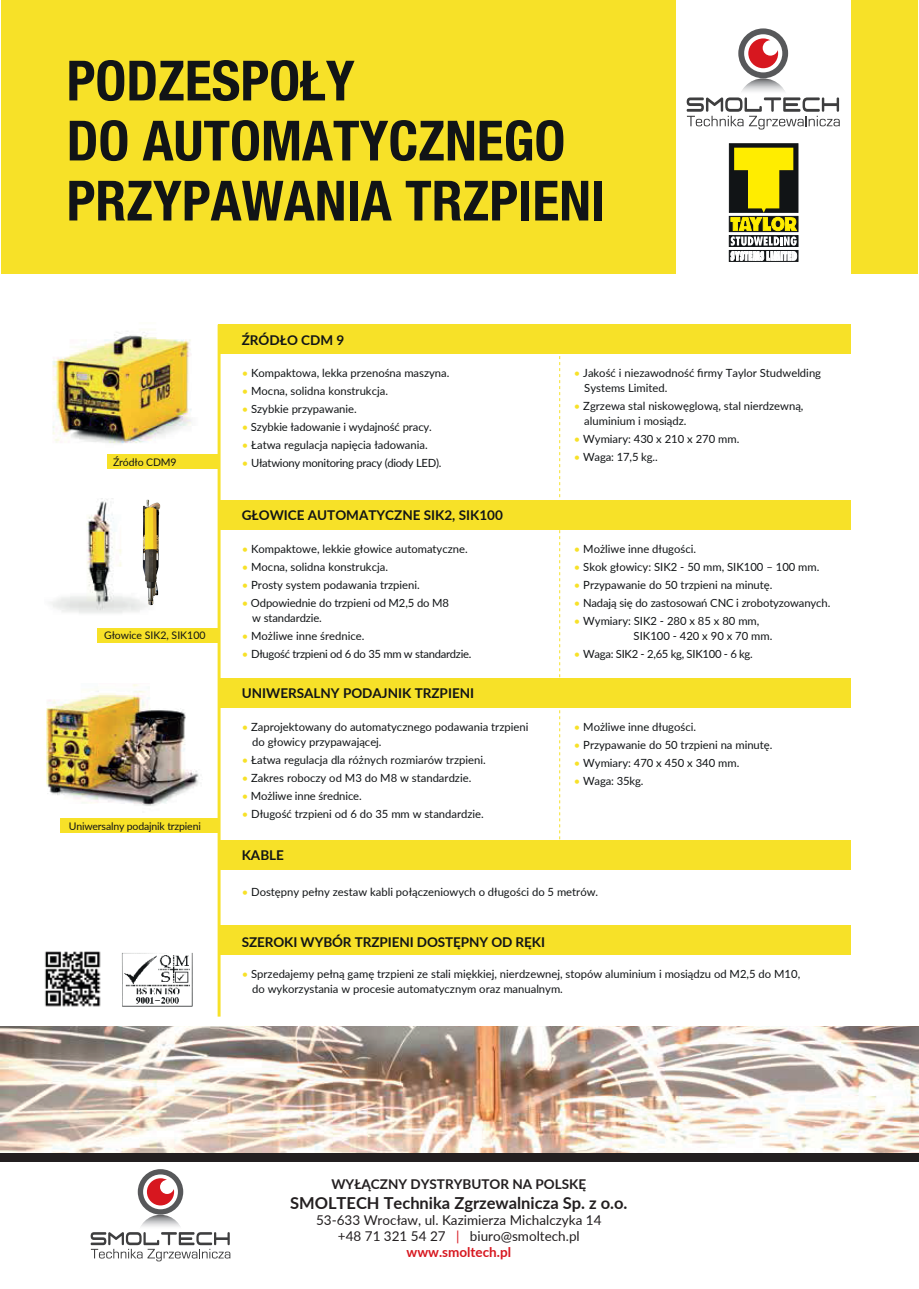
<style>
.page{position:relative;width:919px;height:1289px;background:#fff}
.page>*{position:absolute;margin:0;border:0;box-sizing:border-box;transform-origin:0 0}
.t1{font:700 condensed 55.5px/60px "Helvetica Neue";color:#111416}
.t2{font:700 16.5px "Lato";color:#231f20}
.t3{font:700 13.5px "Lato";color:#111416}
.t4{font:13.5px/16.2px "Lato";color:#231f20;text-align:center}
.t5{font:700 13.5px "Lato";color:#231f20}
.t6{font:11.25px/15px "Lato";color:#111416}
.t7{font:11.25px "Lato";letter-spacing:-.025em;color:#111416}
.t8{font:10.5px "Lato";letter-spacing:-.015em;color:#111416}
.s1{color:#f7e128}
.s2{color:#d7171f}
.s3{font-weight:700;color:#d7171f}
</style>
<div class="page">
<img style="left:0;top:1026px;width:918px;height:126px">
<div style="left:0;top:1152px;width:918px;height:9px;background:#231f20"></div>
<svg style="left:138px;top:1214px;width:45px;height:45px"></svg>
<svg style="left:138px;top:1169px;width:45px;height:45px"></svg>
<svg style="left:91px;top:1231px;width:139px;height:30px"></svg>
<div style="left:1px;top:0;width:916px;height:273px;background:#f7e128"></div>
<div style="left:676px;top:0;width:174px;height:278px;background:#fff"></div>
<svg style="left:728px;top:143px;width:71px;height:119px"></svg>
<div style="left:729px;top:144px;width:69px;height:68px;background:linear-gradient(to right,#111416,#111416);border:1px solid #111416"></div>
<svg style="left:729px;top:216px;width:69px;height:16px"></svg>
<svg style="left:729px;top:235px;width:69px;height:11px"></svg>
<svg style="left:729px;top:250px;width:69px;height:11px"></svg>
<svg style="left:730px;top:148px;width:66px;height:112px"></svg>
<svg style="left:738px;top:78px;width:49px;height:50px"></svg>
<svg style="left:738px;top:28px;width:50px;height:50px"></svg>
<svg style="left:686px;top:97px;width:153px;height:32px"></svg>
<div style="left:218px;top:325px;width:632px;height:29px;background:#f7e128"></div>
<div style="left:219px;top:500px;width:631px;height:29px;background:#f7e128"></div>
<div style="left:219px;top:678px;width:631px;height:29px;background:#f7e128"></div>
<img style="left:46px;top:684px;width:153px;height:122px">
<img style="left:52px;top:331px;width:140px;height:113px">
<img style="left:50px;top:498px;width:98px;height:115px">
<div style="left:59px;top:818px;width:160px;height:14px;background:#f7e128"></div>
<div style="left:97px;top:628px;width:123px;height:14px;background:#f7e128"></div>
<div style="left:107px;top:454px;width:112px;height:15px;background:#f7e128"></div>
<hr style="left:217px;top:324px;width:3px;height:692px;background:#f7e128">
<div style="left:219px;top:840px;width:631px;height:29px;background:#f7e128"></div>
<svg style="left:559px;top:356px;width:1px;height:484px"></svg>
<div style="left:218px;top:925px;width:632px;height:29px;background:#f7e128"></div>
<img style="left:44px;top:951px;width:57px;height:56px">
<img style="left:121px;top:952px;width:72px;height:55px">
<img style="left:141px;top:498px;width:20px;height:108px">
<h1 class="t1" style="left:67px;top:47px;width:540px">PODZESPOŁY<br>DO AUTOMATYCZNEGO<br>PRZYPAWANIA TRZPIENI</h1>
<p class="t8" style="left:113px;top:455px;width:65px">Źródło CDM9</p>
<p class="t8" style="left:104px;top:627px;width:103px">Głowice SIK2, SIK100</p>
<p class="t8" style="left:69px;top:818px;width:133px">Uniwersalny podajnik trzpieni</p>
<p class="t3" style="left:242px;top:330px;width:104px">ŹRÓDŁO CDM 9</p>
<p class="t6" style="left:242px;top:365px;width:209px"><span class="s1">•</span> Kompaktowa, lekka przenośna maszyna.</p>
<p class="t6" style="left:242px;top:383px;width:148px"><span class="s1">•</span> Mocna, solidna konstrukcja.</p>
<p class="t6" style="left:242px;top:401px;width:117px"><span class="s1">•</span> Szybkie przypawanie.</p>
<p class="t6" style="left:242px;top:419px;width:192px"><span class="s1">•</span> Szybkie ładowanie i wydajność pracy.</p>
<p class="t6" style="left:242px;top:437px;width:187px"><span class="s1">•</span> Łatwa regulacja napięcia ładowania.</p>
<p class="t7" style="left:242px;top:455px;width:201px"><span class="s1">•</span> Ułatwiony monitoring pracy (diody LED).</p>
<p class="t3" style="left:242px;top:505px;width:263px">GŁOWICE AUTOMATYCZNE SIK2, SIK100</p>
<p class="t6" style="left:242px;top:541px;width:227px"><span class="s1">•</span> Kompaktowe, lekkie głowice automatyczne.</p>
<p class="t6" style="left:242px;top:559px;width:148px"><span class="s1">•</span> Mocna, solidna konstrukcja.</p>
<p class="t6" style="left:242px;top:577px;width:180px"><span class="s1">•</span> Prosty system podawania trzpieni.</p>
<p class="t6" style="left:252px;top:595px;width:198px;text-indent:-10px"><span class="s1">•</span> Odpowiednie do trzpieni od M2,5 do M8 w standardzie.</p>
<p class="t6" style="left:242px;top:628px;width:124px"><span class="s1">•</span> Możliwe inne średnice.</p>
<p class="t7" style="left:242px;top:646px;width:231px"><span class="s1">•</span> Długość trzpieni od 6 do 35 mm w standardzie.</p>
<p class="t3" style="left:242px;top:682px;width:234px">UNIWERSALNY PODAJNIK TRZPIENI</p>
<p class="t6" style="left:252px;top:719px;width:278px;text-indent:-10px"><span class="s1">•</span> Zaprojektowany do automatycznego podawania trzpieni do głowicy przypawającej.</p>
<p class="t6" style="left:242px;top:752px;width:245px"><span class="s1">•</span> Łatwa regulacja dla różnych rozmiarów trzpieni.</p>
<p class="t6" style="left:242px;top:770px;width:231px"><span class="s1">•</span> Zakres roboczy od M3 do M8 w standardzie.</p>
<p class="t6" style="left:242px;top:788px;width:121px"><span class="s1">•</span> Możliwe inne średnice.</p>
<p class="t6" style="left:242px;top:806px;width:244px"><span class="s1">•</span> Długość trzpieni od 6 do 35 mm w standardzie.</p>
<p class="t3" style="left:242px;top:845px;width:44px">KABLE</p>
<p class="t6" style="left:584px;top:365px;width:238px;text-indent:-10px"><span class="s1">•</span> Jakość i niezawodność firmy Taylor Studwelding<br>Systems Limited.</p>
<p class="t6" style="left:584px;top:398px;width:221px;text-indent:-10px"><span class="s1">•</span> Zgrzewa stal niskowęglową, stal nierdzewną, aluminium i mosiądz.</p>
<p class="t6" style="left:573px;top:431px;width:167px"><span class="s1">•</span> Wymiary: 430 x 210 x 270 mm.</p>
<p class="t6" style="left:573px;top:449px;width:85px"><span class="s1">•</span> Waga: 17,5 kg..</p>
<p class="t6" style="left:573px;top:541px;width:124px"><span class="s1">•</span> Możliwe inne długości.</p>
<p class="t6" style="left:573px;top:559px;width:247px"><span class="s1">•</span> Skok głowicy: SIK2 - 50 mm, SIK100 – 100 mm.</p>
<p class="t6" style="left:573px;top:577px;width:200px"><span class="s1">•</span> Przypawanie do 50 trzpieni na minutę.</p>
<p class="t6" style="left:573px;top:595px;width:258px"><span class="s1">•</span> Nadają się do zastosowań CNC i zrobotyzowanych.</p>
<p class="t6" style="left:633px;top:613px;width:140px;text-indent:-60px"><span class="s1">•</span> Wymiary: SIK2 - 280 x 85 x 80 mm,<br>SIK100 - 420 x 90 x 70 mm.</p>
<p class="t7" style="left:573px;top:646px;width:180px"><span class="s1">•</span> Waga: SIK2 - 2,65 kg, SIK100 - 6 kg.</p>
<p class="t6" style="left:573px;top:719px;width:124px"><span class="s1">•</span> Możliwe inne długości.</p>
<p class="t6" style="left:573px;top:737px;width:200px"><span class="s1">•</span> Przypawanie do 50 trzpieni na minutę.</p>
<p class="t6" style="left:573px;top:755px;width:167px"><span class="s1">•</span> Wymiary: 470 x 450 x 340 mm.</p>
<p class="t6" style="left:573px;top:773px;width:71px"><span class="s1">•</span> Waga: 35kg.</p>
<p class="t6" style="left:242px;top:883px;width:358px"><span class="s1">•</span> Dostępny pełny zestaw kabli połączeniowych o długości do 5 metrów.</p>
<p class="t3" style="left:242px;top:931px;width:305px">SZEROKI WYBÓR TRZPIENI DOSTĘPNY OD RĘKI</p>
<p class="t6" style="left:252px;top:966px;width:549px;text-indent:-10px"><span class="s1">•</span> Sprzedajemy pełną gamę trzpieni ze stali miękkiej, nierdzewnej, stopów aluminium i mosiądzu od M2,5 do M10, do wykorzystania w procesie automatycznym oraz manualnym.</p>
<p class="t5" style="left:331px;top:1173px;width:256px">WYŁĄCZNY DYSTRYBUTOR NA POLSKĘ</p>
<h2 class="t2" style="left:290px;top:1190px;width:339px">SMOLTECH Technika Zgrzewalnicza Sp. z o.o.</h2>
<p class="t4" style="left:316px;top:1211px;width:287px">53-633 Wrocław, ul. Kazimierza Michalczyka 14 +48 71 321 54 27 <span class="s2">|</span> biuro@smoltech.pl <span class="s3">www.smoltech.pl</span></p>
</div>
